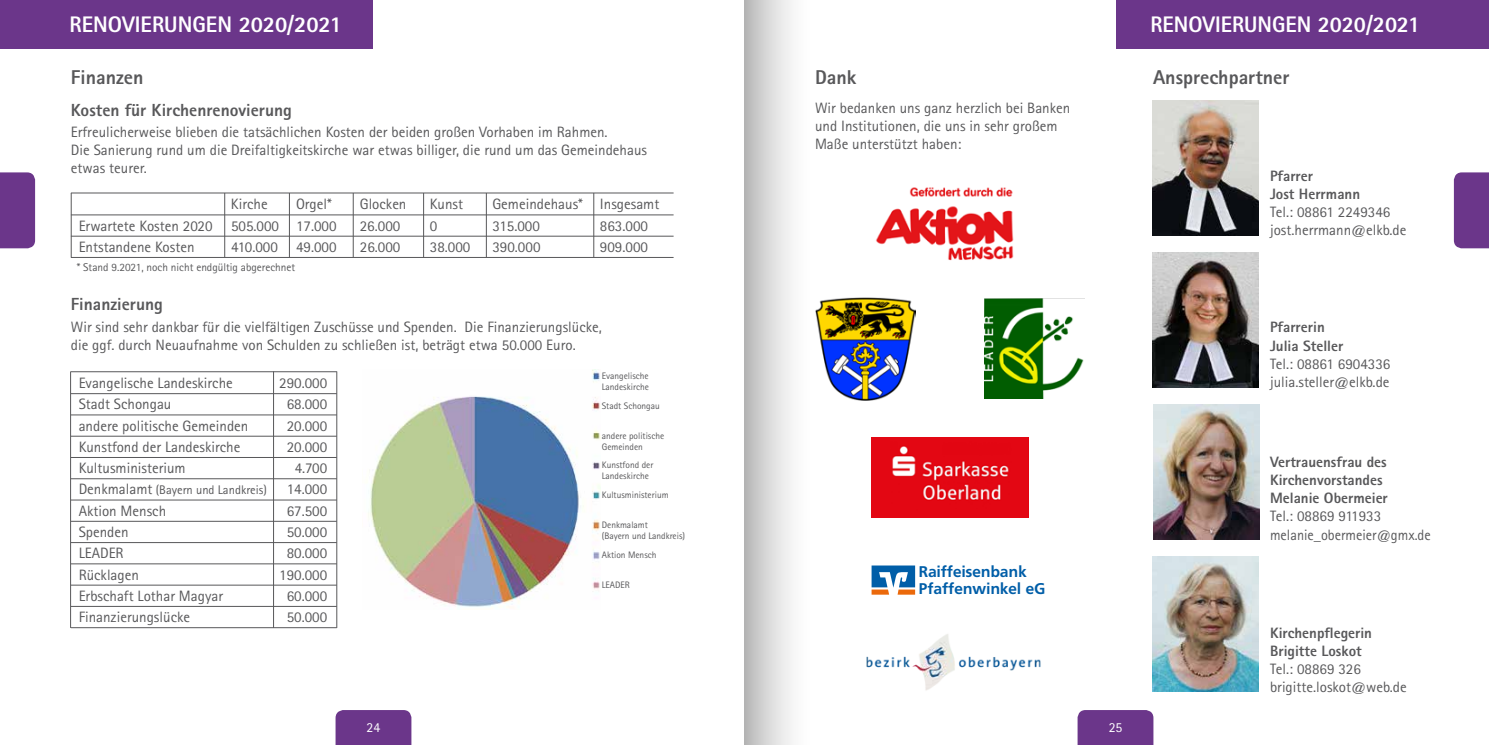
<style>
.page{position:relative;width:1489px;height:745px;background:#fff}
.page>*{position:absolute;margin:0;border:0;box-sizing:border-box;transform-origin:0 0}
.t1{font:800 22.5px "Rotis Sans Serif";color:#fff}
.t2{font:800 20px "Rotis Sans Serif";color:#58585a}
.t3{font:800 17.5px "Rotis Sans Serif";color:#58585a}
.t4{font:700 15.25px/17.5px "Frutiger VR";letter-spacing:.02em;color:#005ea8}
.t5{font:15px/18px "Rotis Sans Serif";color:#58585a}
.t6{font:800 15px/18.1px "Rotis Sans Serif";color:#58585a}
.t7{font:13.75px "Rotis Sans Serif";color:#fff}
.t8{font:12.5px "Rotis Sans Serif";color:#58585a}
.t9{font:11.25px "Rotis Sans Serif";color:#58585a}
.t10{font:700 11.25px/13px "Frutiger VR";letter-spacing:.02em;color:#005ea8}
.t11{font:9.38px/11.2px "Rotis Sans Serif";color:#58585a}
.s1{font-size:15px}
</style>
<div class="page">
<div style="left:0;top:172px;width:35px;height:76px;background:#6b368a"></div>
<div style="left:335px;top:710px;width:76px;height:34px;background:#6b368a"></div>
<div style="left:0;top:0;width:372px;height:49px;background:#6b368a"></div>
<hr style="left:71px;top:192px;width:602px;height:1px;background:#58585a">
<hr style="left:71px;top:214px;width:602px;height:1px;background:#58585a">
<hr style="left:71px;top:236px;width:602px;height:1px;background:#58585a">
<hr style="left:71px;top:257px;width:602px;height:1px;background:#58585a">
<div style="left:1453px;top:172px;width:35px;height:76px;background:#6b368a"></div>
<div style="left:1077px;top:710px;width:76px;height:34px;background:#6b368a"></div>
<div style="left:1116px;top:0;width:372px;height:49px;background:#6b368a"></div>
<img style="left:368px;top:369px;width:232px;height:239px">
<hr style="left:71px;top:193px;width:1px;height:64px;background:#58585a">
<hr style="left:486px;top:193px;width:1px;height:64px;background:#58585a">
<hr style="left:423px;top:193px;width:1px;height:64px;background:#58585a">
<hr style="left:353px;top:193px;width:1px;height:64px;background:#58585a">
<hr style="left:289px;top:193px;width:1px;height:64px;background:#58585a">
<hr style="left:224px;top:193px;width:1px;height:64px;background:#58585a">
<hr style="left:593px;top:193px;width:1px;height:64px;background:#58585a">
<hr style="left:71px;top:371px;width:266px;height:1px;background:#58585a">
<hr style="left:71px;top:393px;width:266px;height:1px;background:#58585a">
<hr style="left:71px;top:414px;width:266px;height:1px;background:#58585a">
<hr style="left:71px;top:435px;width:266px;height:1px;background:#58585a">
<hr style="left:71px;top:457px;width:266px;height:1px;background:#58585a">
<hr style="left:71px;top:478px;width:266px;height:1px;background:#58585a">
<hr style="left:71px;top:499px;width:266px;height:1px;background:#58585a">
<hr style="left:71px;top:520px;width:266px;height:1px;background:#58585a">
<hr style="left:71px;top:542px;width:266px;height:1px;background:#58585a">
<hr style="left:71px;top:563px;width:266px;height:1px;background:#58585a">
<hr style="left:71px;top:584px;width:266px;height:1px;background:#58585a">
<hr style="left:71px;top:605px;width:266px;height:1px;background:#58585a">
<hr style="left:71px;top:627px;width:266px;height:1px;background:#58585a">
<hr style="left:70px;top:371px;width:1px;height:256px;background:#58585a">
<hr style="left:336px;top:371px;width:1px;height:256px;background:#58585a">
<hr style="left:273px;top:371px;width:1px;height:256px;background:#58585a">
<img style="left:876px;top:187px;width:138px;height:74px">
<img style="left:815px;top:297px;width:100px;height:103px">
<img style="left:984px;top:298px;width:100px;height:100px">
<img style="left:871px;top:437px;width:157px;height:79px">
<img style="left:866px;top:634px;width:175px;height:57px">
<svg style="left:871px;top:594px;width:44px;height:1px"></svg>
<svg style="left:871px;top:565px;width:44px;height:29px"></svg>
<img style="left:1152px;top:100px;width:106px;height:135px">
<img style="left:1152px;top:556px;width:106px;height:135px">
<img style="left:1153px;top:404px;width:106px;height:135px">
<img style="left:1152px;top:252px;width:106px;height:135px">
<div style="left:744px;top:0;width:71px;height:744px;background:linear-gradient(to right,#bcbcbc,#fff)"></div>
<h1 class="t1" style="left:69px;top:10px;width:274px">RENOVIERUNGEN 2020/2021</h1>
<h2 class="t2" style="left:71px;top:65px;width:74px">Finanzen</h2>
<p class="t3" style="left:71px;top:98px;width:223px">Kosten für Kirchenrenovierung</p>
<p class="t5" style="left:71px;top:123px;width:577px">Erfreulicherweise blieben die tatsächlichen Kosten der beiden großen Vorhaben im Rahmen.<br>Die Sanierung rund um die Dreifaltigkeitskirche war etwas billiger, die rund um das Gemeindehaus etwas teurer.</p>
<p class="t5" style="left:231px;top:195px;width:38px">Kirche</p>
<p class="t5" style="left:296px;top:195px;width:37px">Orgel*</p>
<p class="t5" style="left:360px;top:195px;width:48px">Glocken</p>
<p class="t5" style="left:430px;top:195px;width:35px">Kunst</p>
<p class="t5" style="left:492px;top:195px;width:168px">Gemeindehaus* Insgesamt</p>
<p class="t5" style="left:79px;top:216px;width:259px">Erwartete Kosten 2020 505.000 17.000</p>
<p class="t5" style="left:360px;top:216px;width:42px">26.000</p>
<p class="t5" style="left:430px;top:216px;width:9px">0</p>
<p class="t5" style="left:492px;top:216px;width:49px">315.000</p>
<p class="t5" style="left:600px;top:216px;width:50px">863.000</p>
<p class="t5" style="left:79px;top:237px;width:117px">Entstandene Kosten</p>
<p class="t5" style="left:231px;top:237px;width:107px">410.000 49.000</p>
<p class="t5" style="left:360px;top:237px;width:42px">26.000</p>
<p class="t5" style="left:430px;top:237px;width:42px">38.000</p>
<p class="t5" style="left:492px;top:237px;width:50px">390.000</p>
<p class="t5" style="left:600px;top:237px;width:50px">909.000</p>
<p class="t9" style="left:77px;top:260px;width:220px">* Stand 9.2021, noch nicht endgültig abgerechnet</p>
<p class="t3" style="left:71px;top:293px;width:94px">Finanzierung</p>
<p class="t5" style="left:71px;top:317px;width:532px">Wir sind sehr dankbar für die vielfältigen Zuschüsse und Spenden. Die Finanzierungslücke, die ggf. durch Neuaufnahme von Schulden zu schließen ist, beträgt etwa 50.000 Euro.</p>
<p class="t5" style="left:79px;top:373px;width:156px">Evangelische Landeskirche</p>
<p class="t5" style="left:279px;top:373px;width:50px">290.000</p>
<p class="t5" style="left:79px;top:395px;width:94px">Stadt Schongau</p>
<p class="t5" style="left:287px;top:395px;width:42px">68.000</p>
<p class="t5" style="left:79px;top:416px;width:171px">andere politische Gemeinden</p>
<p class="t5" style="left:287px;top:416px;width:42px">20.000</p>
<p class="t5" style="left:79px;top:437px;width:163px">Kunstfond der Landeskirche</p>
<p class="t5" style="left:287px;top:437px;width:42px">20.000</p>
<p class="t5" style="left:79px;top:458px;width:108px">Kultusministerium</p>
<p class="t5" style="left:295px;top:458px;width:34px">4.700</p>
<p class="t8" style="left:79px;top:482px;width:190px"><span class="s1">Denkmalamt</span> (Bayern und Landkreis)</p>
<p class="t5" style="left:287px;top:480px;width:42px">14.000</p>
<p class="t5" style="left:79px;top:501px;width:89px">Aktion Mensch</p>
<p class="t5" style="left:287px;top:501px;width:42px">67.500</p>
<p class="t5" style="left:79px;top:522px;width:51px">Spenden</p>
<p class="t5" style="left:287px;top:522px;width:42px">50.000</p>
<p class="t5" style="left:79px;top:543px;width:47px">LEADER</p>
<p class="t5" style="left:287px;top:543px;width:42px">80.000</p>
<p class="t5" style="left:79px;top:565px;width:62px">Rücklagen</p>
<p class="t5" style="left:279px;top:565px;width:50px">190.000</p>
<p class="t5" style="left:79px;top:586px;width:146px">Erbschaft Lothar Magyar</p>
<p class="t5" style="left:287px;top:586px;width:42px">60.000</p>
<p class="t5" style="left:79px;top:607px;width:113px">Finanzierungslücke</p>
<p class="t5" style="left:287px;top:607px;width:42px">50.000</p>
<p class="t11" style="left:601px;top:369px;width:49px">Evangelische<br>Landeskirche</p>
<p class="t11" style="left:601px;top:399px;width:59px">Stadt Schongau</p>
<p class="t11" style="left:601px;top:429px;width:64px">andere politische<br>Gemeinden</p>
<p class="t11" style="left:601px;top:459px;width:53px">Kunstfond der<br>Landeskirche</p>
<p class="t11" style="left:601px;top:489px;width:68px">Kultusministerium</p>
<p class="t11" style="left:601px;top:519px;width:85px">Denkmalamt<br>(Bayern und Landkreis)</p>
<p class="t11" style="left:601px;top:548px;width:56px">Aktion Mensch</p>
<p class="t11" style="left:601px;top:578px;width:30px">LEADER</p>
<h2 class="t2" style="left:815px;top:65px;width:43px">Dank</h2>
<p class="t5" style="left:815px;top:98px;width:257px">Wir bedanken uns ganz herzlich bei Banken und Institutionen, die uns in sehr großem<br>Maße unterstützt haben:</p>
<p class="t4" style="left:918px;top:562px;width:128px">Raiffeisenbank<br>Pfaffenwinkel eG</p>
<p class="t10" style="left:922px;top:563px;width:95px">Raiffeisenbank<br>Pfaffenwinkel eG</p>
<p class="t7" style="left:366px;top:718px;width:15px">24</p>
<p class="t7" style="left:1108px;top:718px;width:15px">25</p>
<h1 class="t1" style="left:1150px;top:10px;width:271px">RENOVIERUNGEN 2020/2021</h1>
<h2 class="t2" style="left:1152px;top:65px;width:138px">Ansprechpartner</h2>
<p class="t6" style="left:1269px;top:166px;width:92px">Pfarrer<br>Jost Herrmann</p>
<p class="t5" style="left:1269px;top:203px;width:138px">Tel.: 08861 2249346 jost.herrmann@elkb.de</p>
<p class="t6" style="left:1269px;top:318px;width:75px">Pfarrerin<br>Julia Steller</p>
<p class="t5" style="left:1269px;top:354px;width:122px">Tel.: 08861 6904336 julia.steller@elkb.de</p>
<p class="t6" style="left:1269px;top:452px;width:119px">Vertrauensfrau des<br>Kirchenvorstandes<br>Melanie Obermeier</p>
<p class="t5" style="left:1269px;top:506px;width:162px">Tel.: 08869 911933 melanie_obermeier@gmx.de</p>
<p class="t6" style="left:1269px;top:623px;width:103px">Kirchenpflegerin<br>Brigitte Loskot</p>
<p class="t5" style="left:1269px;top:659px;width:138px">Tel.: 08869 326 brigitte.loskot@web.de</p>
</div>
